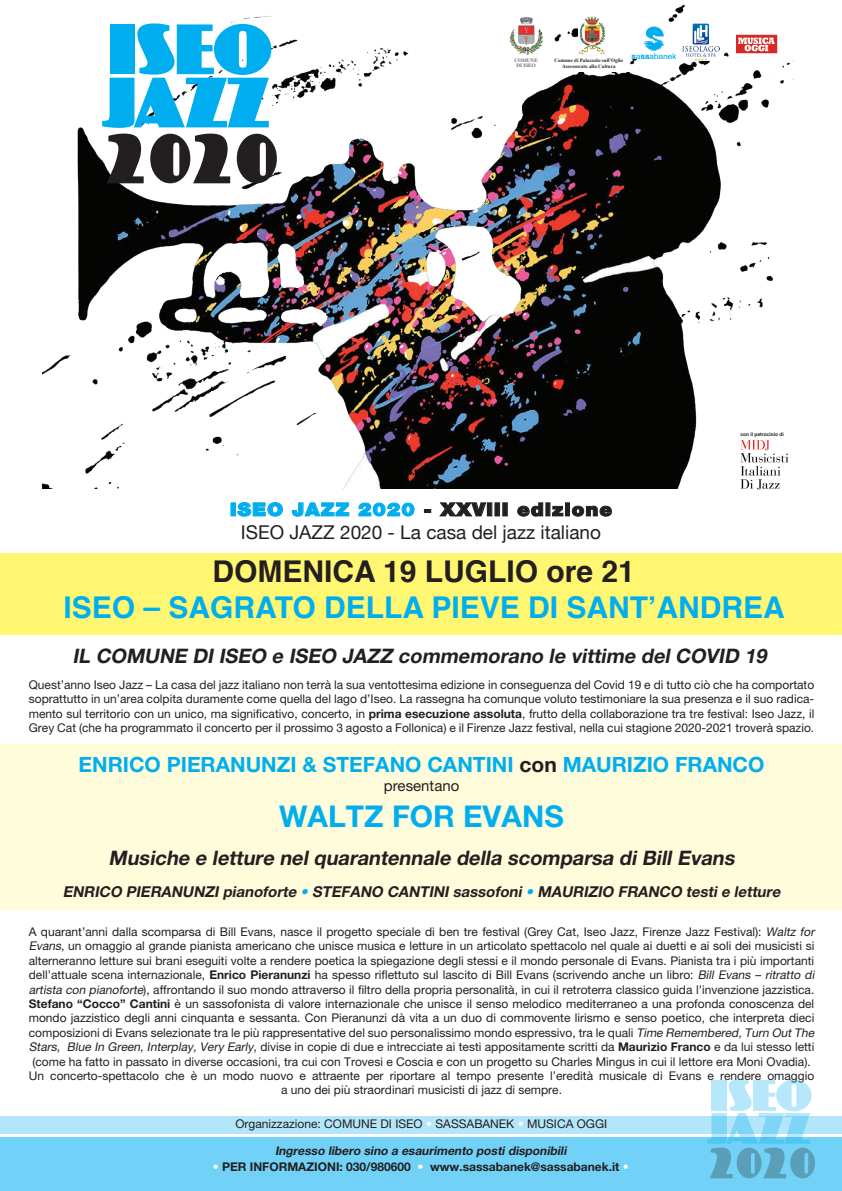
<style>
.page{position:relative;width:842px;height:1191px;background:#fff}
.page>*{position:absolute;margin:0;border:0;box-sizing:border-box;transform-origin:0 0}
.t1{font:700 30px "Helvetica";color:#00aeef}
.t2{font:700 30px "Helvetica";color:#231f20}
.t3{font:700 30px "Helvetica Neue LT Pro";color:#00aeef}
.t4{font:700 21px "Helvetica Neue LT Pro";color:#00aeef}
.t5{font:italic 700 20px "Helvetica Neue LT Pro";color:#231f20}
.t6{font:19px "Helvetica Neue";color:#231f20}
.t7{font:900 18.3px "Helvetica Neue";letter-spacing:.05em;color:#231f20;scale:1.1 1}
.t8{font:italic 700 15px "Helvetica Neue LT Pro";color:#231f20}
.t9{font:15px "Helvetica Neue LT Pro";color:#231f20}
.t10{font:12px/14.4px "Helvetica Neue LT Pro";color:#231f20;text-align:justify}
.t11{font:700 12px "Helvetica Neue LT Pro";color:#231f20}
.t12{font:italic 700 12px "Helvetica Neue LT Pro";color:#231f20}
.t13{font:700 5.1px "Times New Roman";color:#231f20}
.t14{font:700 5.1px/4.9px "Times";color:#6c6d70;text-align:center}
.t15{font:700 4.9px "Helvetica";color:#231f20}
.s1{color:#00aeef}
.s2{font-weight:700}
.s3{color:#231f20}
.s4{font-style:italic}
.s5{color:#fff}
.s6{font-weight:400;color:#fff}
</style>
<div class="page">
<img style="left:42px;top:5px;width:751px;height:483px">
<div style="left:0;top:744px;width:842px;height:166px;background:#fffcdc"></div>
<div style="left:0;top:1115px;width:842px;height:18px;background:#b3e6fa"></div>
<div style="left:0;top:553px;width:842px;height:81px;background:#fff771"></div>
<img style="left:736px;top:35px;width:41px;height:18px">
<div style="left:231px;top:502px;width:5px;height:14px;border:1px solid #00aeef"></div>
<svg style="left:237px;top:502px;width:46px;height:14px"></svg>
<svg style="left:292px;top:502px;width:57px;height:14px"></svg>
<svg style="left:358px;top:502px;width:56px;height:14px"></svg>
<svg style="left:424px;top:509px;width:7px;height:4px"></svg>
<svg style="left:439px;top:502px;width:47px;height:14px"></svg>
<div style="left:487px;top:502px;width:5px;height:14px;border:1px solid #231f20"></div>
<div style="left:495px;top:502px;width:5px;height:14px;border:1px solid #231f20"></div>
<svg style="left:517px;top:502px;width:95px;height:14px"></svg>
<div style="left:43px;top:54px;width:185px;height:12px;background:#fff"></div>
<div style="left:89px;top:10px;width:140px;height:57px;background:#fff"></div>
<svg style="left:102px;top:23px;width:169px;height:105px"></svg>
<svg style="left:107px;top:134px;width:37px;height:49px"></svg>
<svg style="left:150px;top:134px;width:80px;height:49px"></svg>
<svg style="left:237px;top:134px;width:40px;height:49px"></svg>
<img style="left:738px;top:437px;width:53px;height:53px">
<div style="left:491px;top:15px;width:60px;height:57px;background:#fff"></div>
<img style="left:510px;top:17px;width:33px;height:38px">
<img style="left:631px;top:26px;width:45px;height:33px">
<div style="left:551px;top:56px;width:79px;height:16px;background:#fff"></div>
<img style="left:578px;top:16px;width:28px;height:38px">
<div style="left:0;top:1137px;width:842px;height:54px;background:#71d1f6"></div>
<svg style="left:707px;top:1079px;width:108px;height:99px"></svg>
<img style="left:683px;top:24px;width:36px;height:36px">
<p class="t14" style="left:514px;top:57px;width:25px">COMUNE<br>DI ISEO</p>
<p class="t13" style="left:554px;top:56px;width:70px">Comune di Palazzolo sull’Oglio</p>
<p class="t13" style="left:562px;top:63px;width:55px">Assessorato alla Cultura</p>
<p class="t7" style="left:230px;top:498px;width:349px"><span class="s1">ISEO JAZZ 2020</span> - XXVIII edizione</p>
<p class="t6" style="left:241px;top:518px;width:362px">ISEO JAZZ 2020 - La casa del jazz italiano</p>
<p class="t15" style="left:740px;top:430px;width:45px">con il patrocinio di</p>
<p class="t2" style="left:212px;top:547px;width:424px">DOMENICA 19 LUGLIO ore 21</p>
<p class="t1" style="left:63px;top:583px;width:723px">ISEO – SAGRATO DELLA PIEVE DI SANT’ANDREA</p>
<p class="t5" style="left:72px;top:643px;width:700px">IL COMUNE DI ISEO e ISEO JAZZ commemorano le vittime del COVID 19</p>
<p class="t10" style="left:29px;top:677px;width:787px">Quest’anno Iseo Jazz – La casa del jazz italiano non terrà la sua ventottesima edizione in conseguenza del Covid 19 e di tutto ciò che ha comportato soprattutto in un’area colpita duramente come quella del lago d’Iseo. La rassegna ha comunque voluto testimoniare la sua presenza e il suo radica&shy;mento sul territorio con un unico, ma significativo, concerto, in <span class="s2">prima esecuzione assoluta</span>, frutto della collaborazione tra tre festival: Iseo Jazz, il Grey Cat (che ha programmato il concerto per il prossimo 3 agosto a Follonica) e il Firenze Jazz festival, nella cui stagione 2020-2021 troverà spazio.</p>
<p class="t4" style="left:79px;top:751px;width:687px">ENRICO PIERANUNZI &amp; STEFANO CANTINI <span class="s3">con</span> MAURIZIO FRANCO</p>
<p class="t9" style="left:384px;top:776px;width:77px">presentano</p>
<p class="t3" style="left:279px;top:797px;width:286px">WALTZ FOR EVANS</p>
<p class="t5" style="left:109px;top:845px;width:631px">Musiche e letture nel quarantennale della scomparsa di Bill Evans</p>
<p class="t8" style="left:63px;top:883px;width:722px">ENRICO PIERANUNZI pianoforte <span class="s1">•</span> STEFANO CANTINI sassofoni <span class="s1">•</span> MAURIZIO FRANCO testi e letture</p>
<p class="t10" style="left:29px;top:924px;width:789px;text-align:left">A quarant’anni dalla scomparsa di Bill Evans, nasce il progetto speciale di ben tre festival (Grey Cat, Iseo Jazz, Firenze Jazz Festival): <span class="s4">Waltz for Evans</span>, un omaggio al grande pianista americano che unisce musica e letture in un articolato spettacolo nel quale ai duetti e ai soli dei musicisti si alterneranno letture sui brani eseguiti volte a rendere poetica la spiegazione degli stessi e il mondo personale di Evans. Pianista tra i più importanti dell’attuale scena internazionale, <span class="s2">Enrico Pieranunzi</span> ha spesso riflettuto sul lascito di Bill Evans (scrivendo anche un libro: <span class="s4">Bill Evans – ritratto di artista con pianoforte</span>), affrontando il suo mondo attraverso il filtro della propria personalità, in cui il retroterra classico guida l’invenzione jazzistica.<br><span class="s2">Stefano “Cocco” Cantini</span> è un sassofonista di valore internazionale che unisce il senso melodico mediterraneo a una profonda conoscenza del mondo jazzistico degli anni cinquanta e sessanta. Con Pieranunzi dà vita a un duo di commovente lirismo e senso poetico, che interpreta dieci composizioni di Evans selezionate tra le più rappresentative del suo personalissimo mondo espressivo, tra le quali <span class="s4">Time Remembered,Turn OutThe Stars, Blue In Green, Interplay, Very Early</span>, divise in copie di due e intrecciate ai testi appositamente scritti da <span class="s2">Maurizio Franco</span> e da lui stesso letti</p>
<p class="t10" style="left:32px;top:1054px;width:780px">(come ha fatto in passato in diverse occasioni, tra cui con Trovesi e Coscia e con un progetto su Charles Mingus in cui il lettore era Moni Ovadia).</p>
<p class="t10" style="left:29px;top:1068px;width:787px">Un concerto-spettacolo che è un modo nuovo e attraente per riportare al tempo presente l’eredità musicale di Evans e rendere omaggio</p>
<p class="t10" style="left:281px;top:1082px;width:282px">a uno dei più straordinari musicisti di jazz di sempre.</p>
<p class="t10" style="left:235px;top:1116px;width:373px">Organizzazione: COMUNE DI ISEO <span class="s5">•</span> SASSABANEK <span class="s5">•</span> MUSICA OGGI</p>
<p class="t12" style="left:275px;top:1142px;width:295px">Ingresso libero sino a esaurimento posti disponibili</p>
<p class="t11" style="left:213px;top:1158px;width:418px"><span class="s6">•</span> PER INFORMAZIONI: 030/980600 <span class="s6">•</span> www.sassabanek@sassabanek.it <span class="s6">•</span></p>
</div>
